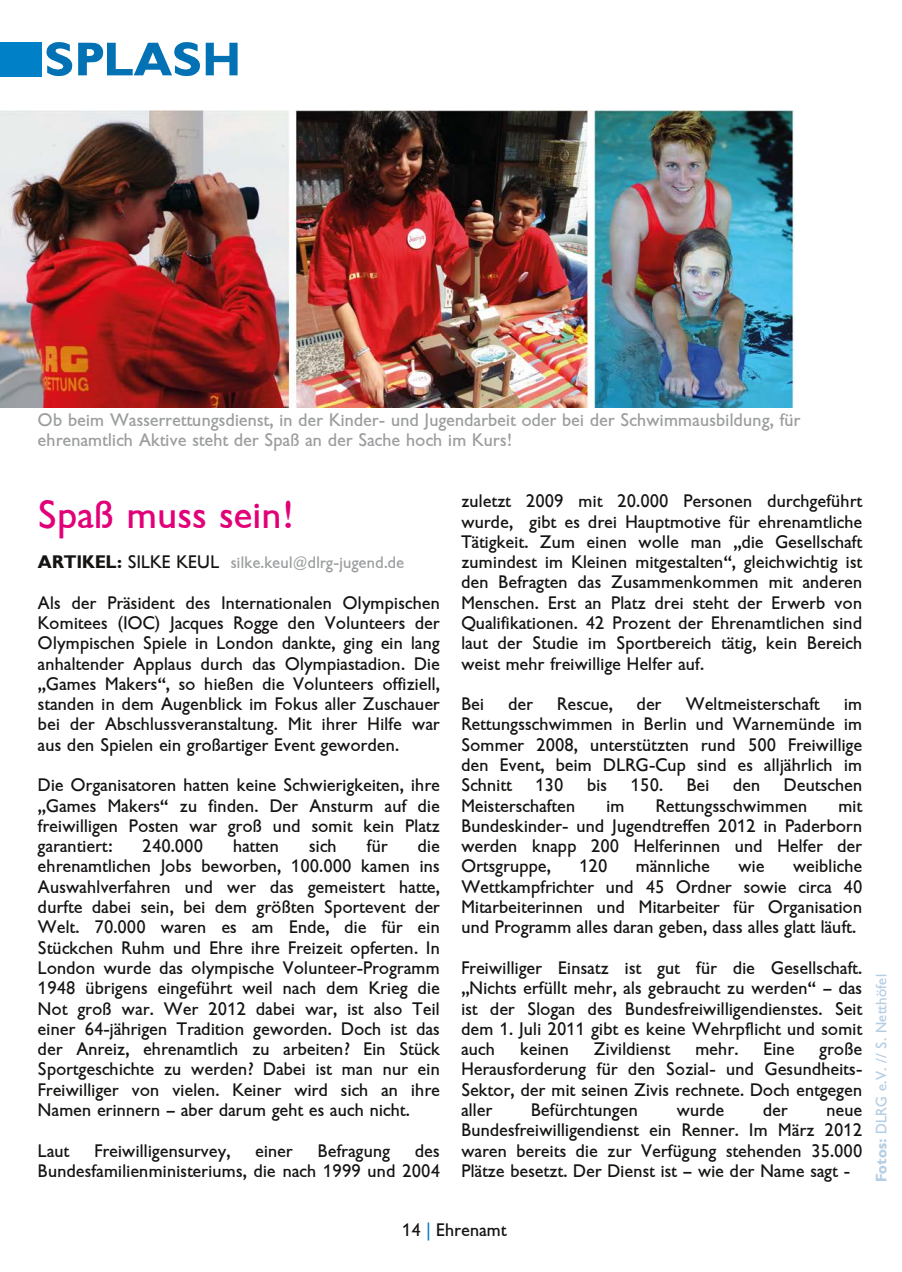
<style>
.page{position:relative;width:902px;height:1272px;background:#fff}
.page>*{position:absolute;margin:0;border:0;box-sizing:border-box;transform-origin:0 0}
.t1{font:39px "DLRG Jugend Text";color:#e20078}
.t2{font:18px/20.2px "DLRG Jugend Text";color:#161413;text-align:justify}
.t3{font:18px/20.2px "DLRG Jugend Text";color:#9b9d9f}
.t4{font:16.5px "DLRG Jugend Text";color:#9b9d9f}
.t5{font:15px "DLRG Jugend Text";color:#b6cee4}
.s1{font-family:"DLRG Jugend Text,Bold";font-size:18px;color:#161413}
.s2{font-size:18px;color:#161413}
.s3{font-family:"DLRG Jugend Text,Bold"}
.s4{color:#0080c6}
</style>
<div class="page">
<svg style="left:46px;top:42px;width:26px;height:34px"></svg>
<svg style="left:78px;top:42px;width:122px;height:34px"></svg>
<svg style="left:206px;top:43px;width:31px;height:32px"></svg>
<div style="left:0;top:42px;width:42px;height:34px;background:#0080c6"></div>
<img style="left:0;top:110px;width:795px;height:298px">
<p class="t3" style="left:38px;top:410px;width:764px">Ob beim Wasserrettungsdienst, in der Kinder- und Jugendarbeit oder bei der Schwimmausbildung, für ehrenamtlich Aktive steht der Spaß an der Sache hoch im Kurs!</p>
<h1 class="t1" style="left:38px;top:491px;width:256px">Spaß muss sein!</h1>
<p class="t4" style="left:38px;top:553px;width:368px"><span class="s1">ARTIKEL:</span> <span class="s2">SILKE KEUL</span> silke.keul@dlrg-jugend.de</p>
<p class="t2" style="left:38px;top:592px;width:403px">Als der Präsident des Internationalen Olympischen Komitees (IOC) Jacques Rogge den Volunteers der Olympischen Spiele in London dankte, ging ein lang anhaltender Applaus durch das Olympiastadion. Die „Games Makers“, so hießen die Volunteers offiziell, standen in dem Augenblick im Fokus aller Zuschauer bei der Abschlussveranstaltung. Mit ihrer Hilfe war aus den Spielen ein großartiger Event geworden.</p>
<p class="t2" style="left:38px;top:775px;width:403px">Die Organisatoren hatten keine Schwierigkeiten, ihre „Games Makers“ zu finden. Der Ansturm auf die freiwilligen Posten war groß und somit kein Platz garantiert:</p>
<p class="t2" style="left:143px;top:836px;width:62px">240.000</p>
<p class="t2" style="left:233px;top:836px;width:48px">hatten</p>
<p class="t2" style="left:309px;top:836px;width:29px">sich</p>
<p class="t2" style="left:367px;top:836px;width:23px">für</p>
<p class="t2" style="left:38px;top:836px;width:403px;text-indent:380px">die ehrenamtlichen Jobs beworben, 100.000 kamen ins Auswahlverfahren und wer das gemeistert hatte, durfte dabei sein, bei dem größten Sportevent der Welt. 70.000 waren es am Ende, die für ein Stückchen Ruhm und Ehre ihre Freizeit opferten. In London wurde das olympische Volunteer-Programm 1948 übrigens eingeführt weil nach dem Krieg die Not groß war. Wer 2012 dabei war, ist also Teil einer 64-jährigen Tradition geworden. Doch ist das der Anreiz, ehrenamtlich zu arbeiten? Ein Stück Sportgeschichte zu werden? Dabei ist man nur ein Freiwilliger von vielen. Keiner wird sich an ihre Namen erinnern – aber darum geht es auch nicht.</p>
<p class="t2" style="left:38px;top:1140px;width:33px">Laut</p>
<p class="t2" style="left:94px;top:1140px;width:138px">Freiwilligensurvey,</p>
<p class="t2" style="left:255px;top:1140px;width:39px">einer</p>
<p class="t2" style="left:318px;top:1140px;width:74px">Befragung</p>
<p class="t2" style="left:38px;top:1140px;width:403px;text-align:right">des<br>Bundesfamilienministeriums, die nach 1999 und 2004</p>
<p class="t2" style="left:461px;top:491px;width:402px">zuletzt 2009 mit 20.000 Personen durchgeführt wurde, gibt es drei Hauptmotive für ehrenamtliche Tätigkeit. Zum einen wolle man „die Gesellschaft zumindest im Kleinen mitgestalten“, gleichwichtig ist den Befragten das Zusammenkommen mit anderen Menschen. Erst an Platz drei steht der Erwerb von Qualifikationen. 42 Prozent der Ehrenamtlichen sind laut der Studie im Sportbereich tätig, kein Bereich weist mehr freiwillige Helfer auf.</p>
<p class="t2" style="left:461px;top:694px;width:24px">Bei</p>
<p class="t2" style="left:508px;top:694px;width:26px">der</p>
<p class="t2" style="left:557px;top:694px;width:57px">Rescue,</p>
<p class="t2" style="left:637px;top:694px;width:26px">der</p>
<p class="t2" style="left:685px;top:694px;width:135px">Weltmeisterschaft</p>
<p class="t2" style="left:461px;top:694px;width:402px;text-indent:382px">im Rettungsschwimmen in Berlin und Warnemünde im Sommer 2008, unterstützten rund 500 Freiwillige den Event, beim DLRG-Cup sind es alljährlich im Schnitt</p>
<p class="t2" style="left:535px;top:775px;width:30px">130</p>
<p class="t2" style="left:587px;top:775px;width:22px">bis</p>
<p class="t2" style="left:630px;top:775px;width:34px">150.</p>
<p class="t2" style="left:686px;top:775px;width:24px">Bei</p>
<p class="t2" style="left:733px;top:775px;width:29px">den</p>
<p class="t2" style="left:783px;top:775px;width:80px">Deutschen</p>
<p class="t2" style="left:461px;top:795px;width:116px">Meisterschaften</p>
<p class="t2" style="left:606px;top:795px;width:20px">im</p>
<p class="t2" style="left:655px;top:795px;width:153px">Rettungsschwimmen</p>
<p class="t2" style="left:461px;top:795px;width:402px;text-indent:377px">mit Bundeskinder- und Jugendtreffen 2012 in Paderborn werden knapp 200 Helferinnen und Helfer der Ortsgruppe,</p>
<p class="t2" style="left:579px;top:856px;width:30px">120</p>
<p class="t2" style="left:635px;top:856px;width:76px">männliche</p>
<p class="t2" style="left:738px;top:856px;width:28px">wie</p>
<p class="t2" style="left:461px;top:856px;width:402px;text-indent:331px">weibliche Wettkampfrichter und 45 Ordner sowie circa 40<br>Mitarbeiterinnen und Mitarbeiter für Organisation und Programm alles daran geben, dass alles glatt läuft.</p>
<p class="t2" style="left:461px;top:957px;width:402px">Freiwilliger Einsatz ist gut für die Gesellschaft. „Nichts erfüllt mehr, als gebraucht zu werden“ – das ist der Slogan des Bundesfreiwilligendienstes. Seit dem 1. Juli 2011 gibt es keine Wehrpflicht und somit auch</p>
<p class="t2" style="left:461px;top:1038px;width:402px;text-indent:358px">große Herausforderung für den Sozial- und Gesundheits-Sektor, der mit seinen Zivis rechnete. Doch entgegen aller</p>
<p class="t2" style="left:520px;top:1038px;width:51px">keinen</p>
<p class="t2" style="left:594px;top:1038px;width:78px">Zivildienst</p>
<p class="t2" style="left:695px;top:1038px;width:45px">mehr.</p>
<p class="t2" style="left:763px;top:1038px;width:33px">Eine</p>
<p class="t2" style="left:531px;top:1099px;width:108px">Befürchtungen</p>
<p class="t2" style="left:676px;top:1099px;width:49px">wurde</p>
<p class="t2" style="left:763px;top:1099px;width:26px">der</p>
<p class="t2" style="left:461px;top:1099px;width:402px;text-indent:365px">neue Bundesfreiwilligendienst ein Renner. Im März 2012 waren bereits die zur Verfügung stehenden 35.000<br>Plätze besetzt. Der Dienst ist – wie der Name sagt -</p>
<p class="t5" style="left:872px;top:1182px;width:210px;rotate:-90deg"><span class="s3">Fotos:</span> DLRG e.V. // S. Netthöfel</p>
<p class="t2" style="left:402px;top:1219px;width:106px">14 <span class="s4">|</span> Ehrenamt</p>
</div>
